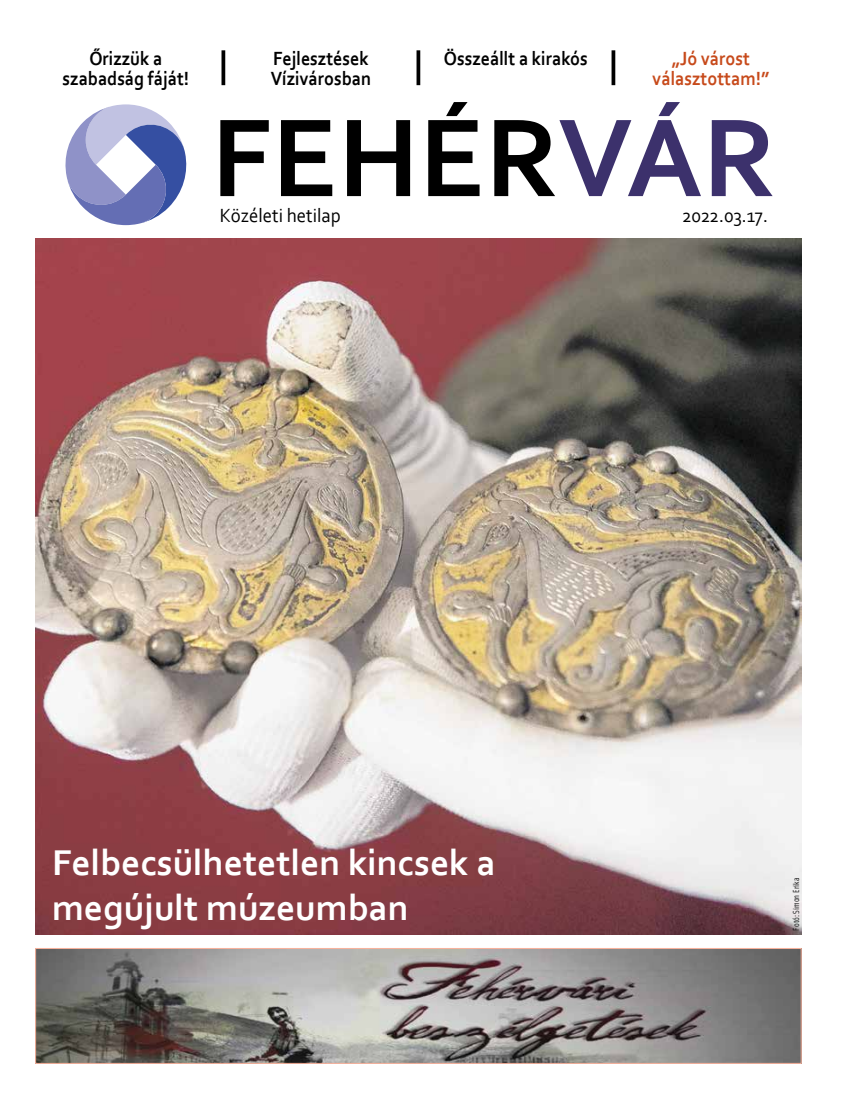
<style>
.page{position:relative;width:851px;height:1099px;background:#fff}
.page>*{position:absolute;margin:0;border:0;box-sizing:border-box;transform-origin:0 0}
.t1{font:700 116.25px "Corbel";color:#000}
.t2{font:700 37.5px/45px "Corbel";color:#fff}
.t3{font:700 20px/20px "Corbel";color:#000;text-align:center;scale:.9 1}
.t4{font:20px "Corbel";color:#000;scale:.94 1}
.t5{font:700 20px/20px "Corbel";color:#c74a1b;text-align:center;scale:.9 1}
.t6{font:8.75px "Solex";color:#000}
.s1{color:#3c316c}
</style>
<div class="page">
<svg style="left:65px;top:104px;width:121px;height:121px"></svg>
<svg style="left:221px;top:50px;width:4px;height:35px"></svg>
<svg style="left:416px;top:50px;width:4px;height:35px"></svg>
<svg style="left:611px;top:50px;width:4px;height:35px"></svg>
<img style="left:35px;top:238px;width:766px;height:696px">
<img style="left:37px;top:950px;width:762px;height:111px">
<div style="left:35px;top:948px;width:766px;height:115px;border:1px solid #f9b29c"></div>
<p class="t3" style="left:444px;top:48px;width:161px">Összeállt a kirakós</p>
<p class="t5" style="left:652px;top:48px;width:131px">„Jó várost választottam!”</p>
<p class="t3" style="left:63px;top:48px;width:142px">Őrizzük a szabadság fáját!</p>
<p class="t3" style="left:271px;top:48px;width:113px;text-align:left">Fejlesztések<br>Vízivárosban</p>
<h1 class="t1" style="left:211px;top:85px;width:566px">FEHÉR<span class="s1">VÁR</span></h1>
<p class="t4" style="left:220px;top:203px;width:130px">Közéleti hetilap</p>
<p class="t4" style="left:682px;top:203px;width:93px">2022.03.17.</p>
<h2 class="t2" style="left:52px;top:839px;width:445px">Felbecsülhetetlen kincsek a megújult múzeumban</h2>
<p class="t6" style="left:790px;top:930px;width:54px;rotate:-90deg">Fotó: Simon Erika</p>
</div>
